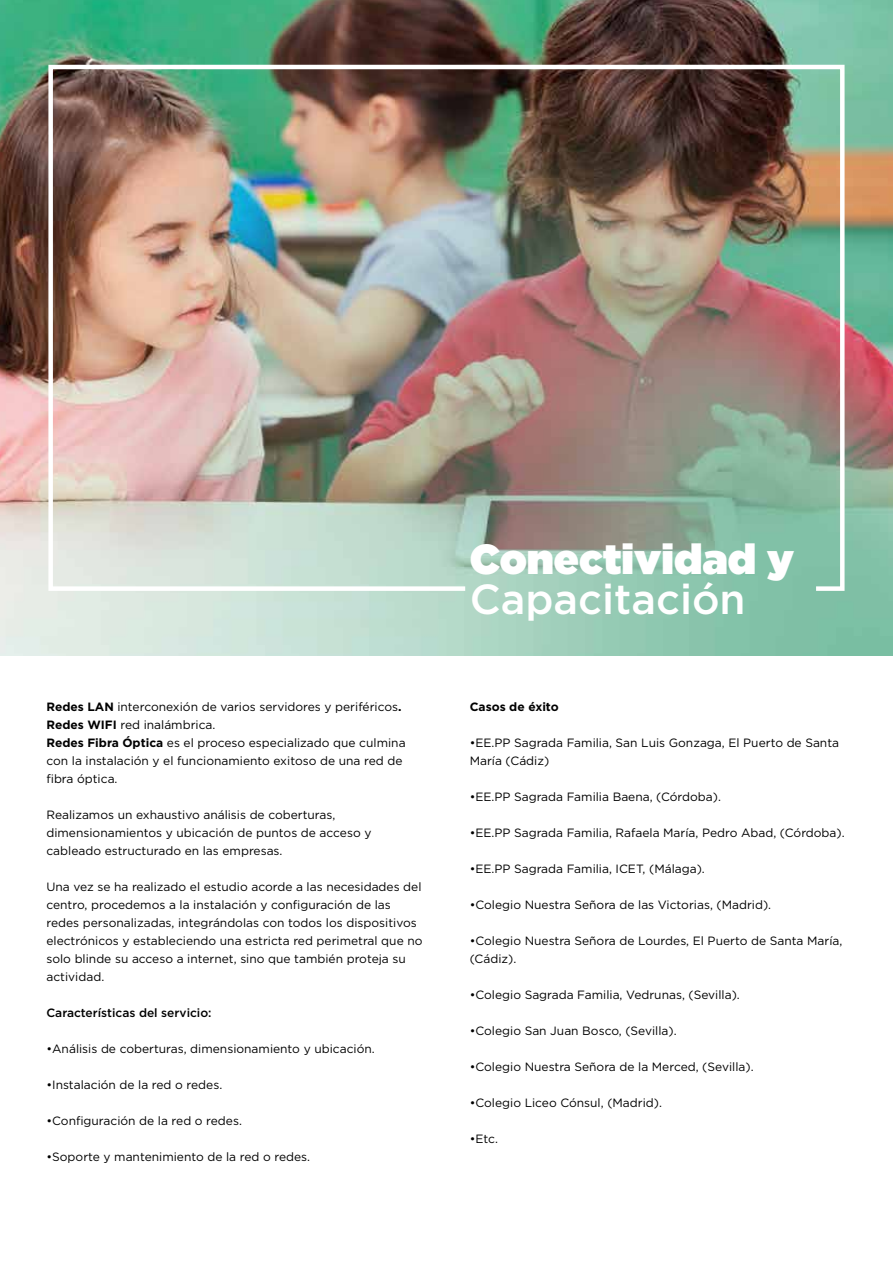
<style>
.page{position:relative;width:893px;height:1263px;background:#fff}
.page>*{position:absolute;margin:0;border:0;box-sizing:border-box;transform-origin:0 0}
.t1{font:900 42px "Gotham";color:#fff}
.t2{font:500 42px "Gotham";color:#fff}
.t3{font:12px/18px "Gotham";color:#000}
.t4{font:500 12px "Gotham";color:#000}
.t5{font:700 12px "Gotham";color:#000}
.s1{font-weight:700}
</style>
<div class="page">
<img style="left:0;top:0;width:893px;height:656px">
<img style="left:46px;top:62px;width:801px;height:531px">
<p class="t3" style="left:46px;top:697px;width:361px"><span class="s1">Redes LAN</span> interconexión de varios servidores y periféricos<span class="s1">.<br>Redes WIFI</span> red inalámbrica.<br><span class="s1">Redes Fibra Óptica</span> es el proceso especializado que culmina con la instalación y el funcionamiento exitoso de una red de fibra óptica.</p>
<p class="t3" style="left:46px;top:805px;width:326px">Realizamos un exhaustivo análisis de coberturas, dimensionamientos y ubicación de puntos de acceso y cableado estructurado en las empresas.</p>
<p class="t3" style="left:46px;top:877px;width:378px">Una vez se ha realizado el estudio acorde a las necesidades del centro, procedemos a la instalación y configuración de las redes personalizadas, integrándolas con todos los dispositivos electrónicos y estableciendo una estricta red perimetral que no solo blinde su acceso a internet, sino que también proteja su actividad.</p>
<p class="t4" style="left:46px;top:1005px;width:167px">Características del servicio:</p>
<p class="t3" style="left:46px;top:1039px;width:330px">•Análisis de coberturas, dimensionamiento y ubicación.</p>
<p class="t3" style="left:46px;top:1075px;width:177px">•Instalación de la red o redes.</p>
<p class="t3" style="left:46px;top:1111px;width:197px">•Configuración de la red o redes.</p>
<p class="t3" style="left:46px;top:1147px;width:265px">•Soporte y mantenimiento de la red o redes.</p>
<h1 class="t1" style="left:470px;top:529px;width:326px">Conectividad y</h1>
<h1 class="t2" style="left:470px;top:572px;width:277px">Capacitación</h1>
<p class="t5" style="left:470px;top:699px;width:91px">Casos de éxito</p>
<p class="t3" style="left:470px;top:733px;width:371px">•EE.PP Sagrada Familia, San Luis Gonzaga, El Puerto de Santa<br>María (Cádiz)</p>
<p class="t3" style="left:470px;top:787px;width:253px">•EE.PP Sagrada Familia Baena, (Córdoba).</p>
<p class="t3" style="left:470px;top:823px;width:376px">•EE.PP Sagrada Familia, Rafaela María, Pedro Abad, (Córdoba).</p>
<p class="t3" style="left:470px;top:859px;width:237px">•EE.PP Sagrada Familia, ICET, (Málaga).</p>
<p class="t3" style="left:470px;top:895px;width:303px">•Colegio Nuestra Señora de las Victorias, (Madrid).</p>
<p class="t3" style="left:470px;top:931px;width:374px">•Colegio Nuestra Señora de Lourdes, El Puerto de Santa María, (Cádiz).</p>
<p class="t3" style="left:470px;top:985px;width:272px">•Colegio Sagrada Familia, Vedrunas, (Sevilla).</p>
<p class="t3" style="left:470px;top:1021px;width:208px">•Colegio San Juan Bosco, (Sevilla).</p>
<p class="t3" style="left:470px;top:1057px;width:285px">•Colegio Nuestra Señora de la Merced, (Sevilla).</p>
<p class="t3" style="left:470px;top:1093px;width:194px">•Colegio Liceo Cónsul, (Madrid).</p>
<p class="t3" style="left:470px;top:1129px;width:30px">•Etc.</p>
</div>
